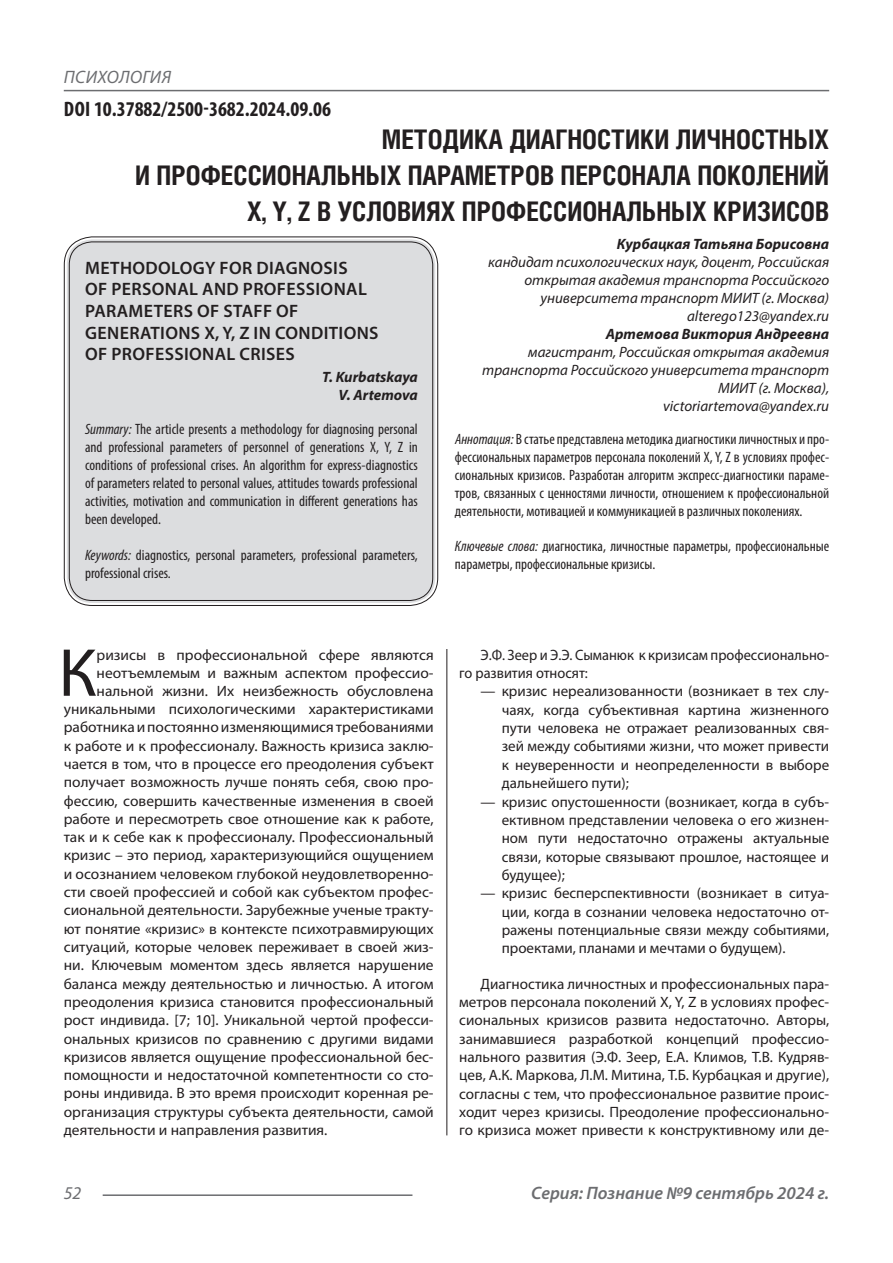
<style>
.page{position:relative;width:893px;height:1263px;background:#fff}
.page>*{position:absolute;margin:0;border:0;box-sizing:border-box;transform-origin:0 0}
.Статья_текст_первый{font:68.4px "Myriad Pro";color:#231f20}
.Статья_название{font:700 27px/36px "Helios Cond C";color:#231f20;text-align:right}
.ДОИ{font:700 condensed 21px "Myriad Pro";color:#231f20}
.Статья_название_англ{font:600 18px/21.6px "Myriad Pro";letter-spacing:.02em;color:#231f20}
.t1{font:italic 600 18px "Myriad Pro";color:#6c6d70}
.t2{font:italic 18px "Myriad Pro";letter-spacing:.02em;color:#6c6d70}
.Статья_текст_первый-2{font:15px "Myriad Pro";color:#231f20}
.Статья_текст{font:15px/18.3px "Myriad Pro";color:#231f20;text-align:justify}
.Статья_аннотация_тек{font:condensed 15px/18px "Myriad Pro";color:#231f20;text-align:justify}
.Статья_аннотация_анг{font:condensed 15px/18px "Myriad Pro";color:#231f20;text-align:justify}
.Статья_автор_инфо{font:italic 15px/18px "Myriad Pro";color:#231f20;text-align:right}
.Статья_текст-2{font:15px/18.3px "Myriad Pro";color:#231f20;scale:.96 1}
.Статья_автор_фио_рус{font:italic 700 15px "Myriad Pro";color:#231f20}
.Статья_автор_англ{font:italic 700 15px "Myriad Pro";color:#231f20}
.s1{font-style:italic}
</style>
<div class="page">
<hr style="left:446px;top:128px;width:1px;height:1007px;background:#231f20">
<hr style="left:103px;top:1194px;width:309px;height:2px;background:#6c6d70">
<hr style="left:64px;top:90px;width:765px;height:1px;background:#6c6d70">
<div style="left:67px;top:239px;width:368px;height:364px;background:#dcdddf;border-radius:26px"></div>
<div style="left:69px;top:241px;width:364px;height:360px;border:1px solid #231f20;border-radius:23px"></div>
<p class="t2" style="left:64px;top:66px;width:109px">ПСИХОЛОГИЯ</p>
<p class="ДОИ" style="left:64px;top:96px;width:269px">DOI 10.37882/2500-3682.2024.09.06</p>
<p class="Статья_название" style="left:382px;top:121px;width:449px">МЕТОДИКА ДИАГНОСТИКИ ЛИЧНОСТНЫХ</p>
<p class="Статья_название" style="left:135px;top:157px;width:696px">И ПРОФЕССИОНАЛЬНЫХ ПАРАМЕТРОВ ПЕРСОНАЛА ПОКОЛЕНИЙ<br>X, Y, Z В УСЛОВИЯХ ПРОФЕССИОНАЛЬНЫХ КРИЗИСОВ</p>
<p class="Статья_автор_фио_рус" style="left:617px;top:235px;width:214px">Курбацкая Татьяна Борисовна</p>
<p class="Статья_автор_инфо" style="left:488px;top:253px;width:343px">кандидат психологических наук, доцент, Российская открытая академия транспорта Российского университета транспорт МИИТ (г. Москва)</p>
<p class="Статья_автор_инфо" style="left:687px;top:307px;width:144px">alterego123@yandex.ru</p>
<p class="Статья_автор_фио_рус" style="left:606px;top:325px;width:225px">Артемова Виктория Андреевна</p>
<p class="Статья_автор_инфо" style="left:482px;top:343px;width:348px">магистрант, Российская открытая академия транспорта Российского университета транспорт<br>МИИТ (г. Москва),</p>
<p class="Статья_автор_инфо" style="left:663px;top:397px;width:168px">victoriartemova@yandex.ru</p>
<p class="Статья_аннотация_тек" style="left:455px;top:430px;width:376px"><span class="s1">Аннотация:</span> В статье представлена методика диагностики личностных и про&shy;фессиональных параметров персонала поколений X, Y, Z в условиях профес&shy;сиональных кризисов. Разработан алгоритм экспресс-диагностики параме&shy;тров, связанных с ценностями личности, отношением к профессиональной деятельности, мотивацией и коммуникацией в различных поколениях.</p>
<p class="Статья_аннотация_тек" style="left:455px;top:537px;width:376px"><span class="s1">Ключевые слова:</span> диагностика, личностные параметры, профессиональные параметры, профессиональные кризисы.</p>
<p class="Статья_название_англ" style="left:85px;top:256px;width:283px">METHODOLOGY FOR DIAGNOSIS<br>OF PERSONAL AND PROFESSIONAL<br>PARAMETERS OF STAFF OF</p>
<p class="Статья_название_англ" style="left:85px;top:321px;width:295px">GENERATIONS X, Y, Z IN CONDITIONS</p>
<p class="Статья_название_англ" style="left:85px;top:343px;width:211px">OF PROFESSIONAL CRISES</p>
<p class="Статья_автор_англ" style="left:322px;top:367px;width:97px">T. Kurbatskaya</p>
<p class="Статья_автор_англ" style="left:339px;top:385px;width:81px">V. Artemova</p>
<p class="Статья_аннотация_анг" style="left:85px;top:420px;width:334px"><span class="s1">Summary:</span> The article presents a methodology for diagnosing personal and professional parameters of personnel of generations X, Y, Z in conditions of professional crises. An algorithm for express-diagnostics of parameters related to personal values, attitudes towards professional activities, motivation and communication in different generations has been developed.</p>
<p class="Статья_аннотация_анг" style="left:85px;top:546px;width:334px"><span class="s1">Keywords:</span> diagnostics, personal parameters, professional parameters, professional crises.</p>
<p class="Статья_текст_первый" style="left:58px;top:631px;width:40px">К</p>
<p class="Статья_текст_первый-2" style="left:97px;top:645px;width:339px">ризисы в профессиональной сфере являются</p>
<p class="Статья_текст_первый-2" style="left:97px;top:663px;width:339px">неотъемлемым и важным аспектом профессио-</p>
<p class="Статья_текст_первый-2" style="left:97px;top:681px;width:339px">нальной жизни. Их неизбежность обусловлена</p>
<p class="Статья_текст_первый-2" style="left:64px;top:700px;width:371px">уникальными психологическими характеристиками</p>
<p class="Статья_текст_первый-2" style="left:64px;top:718px;width:371px">работника и постоянно изменяющимися требованиями</p>
<p class="Статья_текст_первый-2" style="left:64px;top:736px;width:371px">к работе и к профессионалу. Важность кризиса заклю-</p>
<p class="Статья_текст_первый-2" style="left:64px;top:755px;width:371px">чается в том, что в процессе его преодоления субъект</p>
<p class="Статья_текст_первый-2" style="left:64px;top:773px;width:371px">получает возможность лучше понять себя, свою про-</p>
<p class="Статья_текст_первый-2" style="left:64px;top:791px;width:371px">фессию, совершить качественные изменения в своей</p>
<p class="Статья_текст_первый-2" style="left:64px;top:809px;width:371px">работе и пересмотреть свое отношение как к работе,</p>
<p class="Статья_текст_первый-2" style="left:64px;top:828px;width:371px">так и к себе как к профессионалу. Профессиональный</p>
<p class="Статья_текст_первый-2" style="left:64px;top:846px;width:371px">кризис – это период, характеризующийся ощущением</p>
<p class="Статья_текст_первый-2" style="left:64px;top:864px;width:371px">и осознанием человеком глубокой неудовлетворенно-</p>
<p class="Статья_текст_первый-2" style="left:64px;top:883px;width:371px">сти своей профессией и собой как субъектом профес-</p>
<p class="Статья_текст_первый-2" style="left:64px;top:901px;width:371px">сиональной деятельности. Зарубежные ученые тракту-</p>
<p class="Статья_текст_первый-2" style="left:64px;top:919px;width:371px">ют понятие «кризис» в контексте психотравмирующих</p>
<p class="Статья_текст_первый-2" style="left:64px;top:938px;width:371px">ситуаций, которые человек переживает в своей жиз-</p>
<p class="Статья_текст_первый-2" style="left:64px;top:956px;width:371px">ни. Ключевым моментом здесь является нарушение</p>
<p class="Статья_текст_первый-2" style="left:64px;top:974px;width:371px">баланса между деятельностью и личностью. А итогом</p>
<p class="Статья_текст_первый-2" style="left:64px;top:992px;width:371px">преодоления кризиса становится профессиональный</p>
<p class="Статья_текст_первый-2" style="left:64px;top:1011px;width:371px">рост индивида. [7; 10]. Уникальной чертой професси-</p>
<p class="Статья_текст_первый-2" style="left:64px;top:1029px;width:371px">ональных кризисов по сравнению с другими видами</p>
<p class="Статья_текст_первый-2" style="left:64px;top:1047px;width:371px">кризисов является ощущение профессиональной бес-</p>
<p class="Статья_текст_первый-2" style="left:64px;top:1066px;width:371px">помощности и недостаточной компетентности со сто-</p>
<p class="Статья_текст_первый-2" style="left:64px;top:1084px;width:371px">роны индивида. В это время происходит коренная ре-</p>
<p class="Статья_текст_первый-2" style="left:64px;top:1102px;width:371px">организация структуры субъекта деятельности, самой</p>
<p class="Статья_текст_первый-2" style="left:64px;top:1121px;width:265px">деятельности и направления развития.</p>
<p class="Статья_текст-2" style="left:459px;top:645px;width:387px;text-indent:21px">Э.Ф. Зеер и Э.Э. Сыманюк к кризисам профессионально&shy;го развития относят:</p>
<p class="Статья_текст" style="left:502px;top:682px;width:329px;text-indent:-21px">— кризис нереализованности (возникает в тех слу&shy;чаях, когда субъективная картина жизненного пути человека не отражает реализованных свя&shy;зей между событиями жизни, что может привести к неуверенности и неопределенности в выборе дальнейшего пути);</p>
<p class="Статья_текст" style="left:502px;top:792px;width:329px;text-indent:-21px">— кризис опустошенности (возникает, когда в субъ&shy;ективном представлении человека о его жизнен&shy;ном пути недостаточно отражены актуальные связи, которые связывают прошлое, настоящее и будущее);</p>
<p class="Статья_текст" style="left:502px;top:884px;width:329px;text-indent:-21px">— кризис бесперспективности (возникает в ситуа&shy;ции, когда в сознании человека недостаточно от&shy;ражены потенциальные связи между событиями, проектами, планами и мечтами о будущем).</p>
<p class="Статья_текст" style="left:459px;top:974px;width:371px;text-indent:21px">Диагностика личностных и профессиональных пара&shy;метров персонала поколений X, Y, Z в условиях профес&shy;сиональных кризисов развита недостаточно. Авторы, занимавшиеся разработкой концепций профессио&shy;нального развития (Э.Ф. Зеер, Е.А. Климов, Т.В. Кудряв&shy;цев, А.К. Маркова, Л.М. Митина, Т.Б. Курбацкая и другие), согласны с тем, что профессиональное развитие проис&shy;ходит через кризисы. Преодоление профессионально&shy;го кризиса может привести к конструктивному или де-</p>
<p class="t2" style="left:64px;top:1182px;width:19px">52</p>
<p class="t1" style="left:531px;top:1182px;width:299px">Серия: Познание №9 сентябрь 2024 г.</p>
</div>
